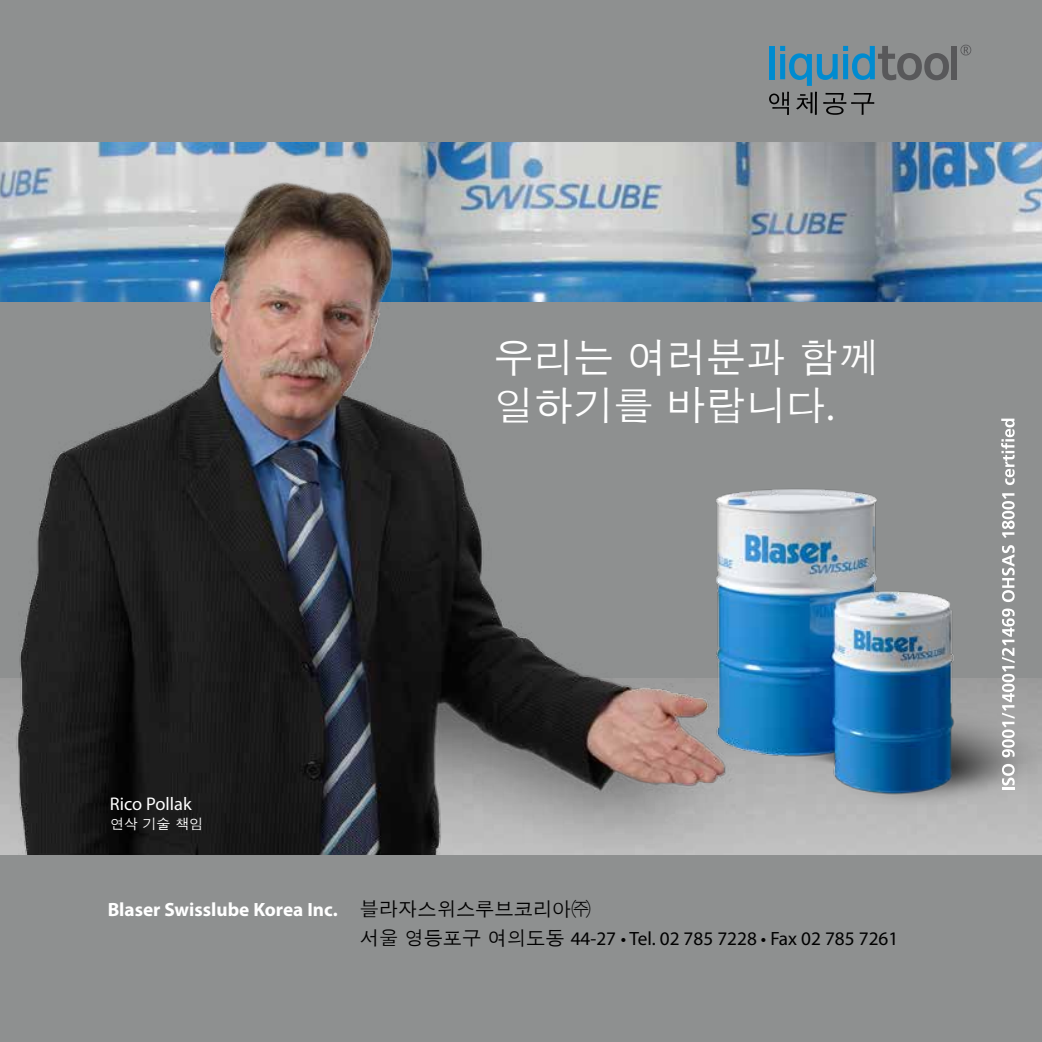
<style>
.page{position:relative;width:1042px;height:1042px;background:#fff}
.page>*{position:absolute;margin:0;border:0;box-sizing:border-box;transform-origin:0 0}
.t1{font:39.9px/47.9px "Apple Gothic";color:#fff}
.t2{font:19.25px/29.4px "Myriad Pro";color:#000}
.t3{font:18.38px "Myriad Pro";color:#fff}
.t4{font:14px "Apple Gothic";color:#fff}
.s1{font-family:"Myriad Pro"}
.s2{font-weight:700;color:#fff}
.s3{font-family:"Apple Gothic"}
</style>
<div class="page">
<img style="left:0;top:141px;width:1042px;height:39px">
<div style="left:0;top:0;width:1042px;height:141px;background:#8e9090"></div>
<img style="left:0;top:180px;width:1042px;height:675px">
<div style="left:0;top:855px;width:1042px;height:187px;background:#8e9090"></div>
<img style="left:709px;top:466px;width:333px;height:348px">
<div style="left:769px;top:46px;width:5px;height:33px;background:#008bd0"></div>
<svg style="left:780px;top:46px;width:57px;height:40px"></svg>
<svg style="left:843px;top:46px;width:106px;height:34px"></svg>
<div style="left:951px;top:46px;width:6px;height:34px;background:#58585a"></div>
<svg style="left:960px;top:45px;width:11px;height:10px"></svg>
<svg style="left:769px;top:92px;width:20px;height:23px"></svg>
<svg style="left:796px;top:92px;width:21px;height:23px"></svg>
<svg style="left:823px;top:93px;width:51px;height:22px"></svg>
<svg style="left:1002px;top:764px;width:12px;height:26px"></svg>
<svg style="left:1002px;top:608px;width:12px;height:149px"></svg>
<svg style="left:1002px;top:545px;width:12px;height:57px"></svg>
<svg style="left:1002px;top:493px;width:12px;height:45px"></svg>
<svg style="left:1001px;top:419px;width:13px;height:66px"></svg>
<p class="t3" style="left:110px;top:792px;width:84px">Rico Pollak</p>
<p class="t4" style="left:110px;top:815px;width:94px">연삭 기술 책임</p>
<h1 class="t1" style="left:494px;top:335px;width:386px">우리는 여러분과 함께 일하기를 바랍니다<span class="s1">.</span></h1>
<p class="t2" style="left:360px;top:894px;width:540px;text-indent:-252px"><span class="s2">Blaser Swisslube Korea Inc.</span> <span class="s3">블라자스위스루브코리아㈜<br>서울 영등포구 여의도동</span> 44-27 • Tel. 02 785 7228 • Fax 02 785 7261</p>
</div>
